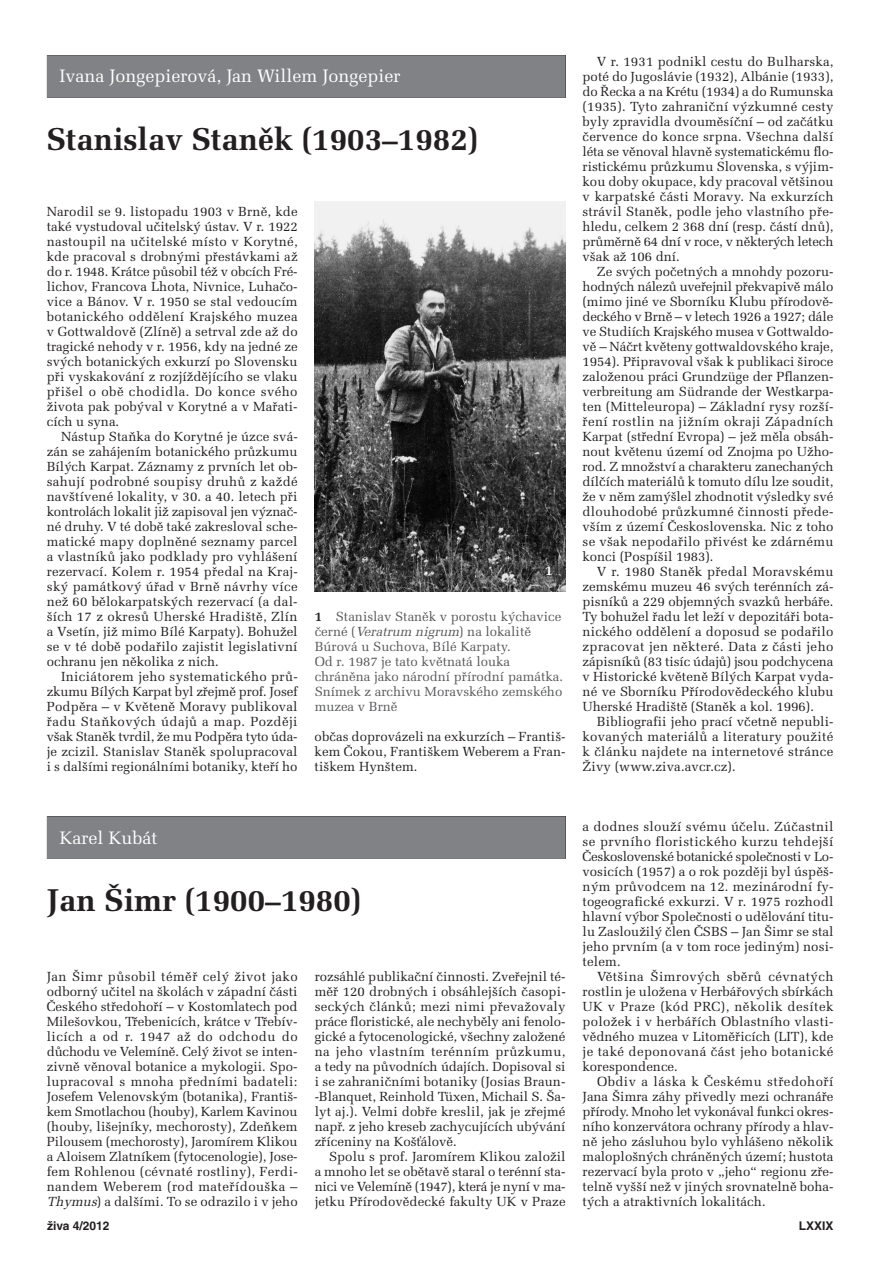
<style>
.page{position:relative;width:893px;height:1263px;background:#fff}
.page>*{position:absolute;margin:0;border:0;box-sizing:border-box;transform-origin:0 0}
.t1{font:700 31.5px "Melior CE";color:#231f20}
.t2{font:18px "Melior CE";color:#fff}
.t3{font:700 13.5px "Melior CE";color:#fff}
.t4{font:13.2px/15px "Melior CE";letter-spacing:.005em;color:#231f20;text-align:justify}
.t5{font:13.2px/15px "Melior CE";color:#57585a}
.t6{font:700 12px "Helvetica CE";color:#231f20}
.s1{font-weight:700;color:#231f20}
.s2{font-style:italic}
</style>
<div class="page">
<div style="left:47px;top:55px;width:519px;height:43px;background:#808285"></div>
<div style="left:47px;top:816px;width:519px;height:43px;background:#808285"></div>
<img style="left:315px;top:201px;width:251px;height:390px">
<h2 class="t2" style="left:60px;top:70px;width:342px">Ivana Jongepierová, Jan Willem Jongepier</h2>
<h1 class="t1" style="left:47px;top:128px;width:433px">Stanislav Staněk (1903–1982)</h1>
<p class="t4" style="left:47px;top:206px;width:252px">Narodil se 9. listopadu 1903 v Brně, kde také vystudoval učitelský ústav. V r. 1922 nastoupil na učitelské místo v Korytné, kde pracoval s drobnými přestávkami až do r. 1948. Krátce působil též v obcích Fré&shy;lichov, Francova Lhota, Nivnice, Luhačo&shy;vice a Bánov. V r. 1950 se stal vedoucím botanického oddělení Krajského muzea v Gottwaldově (Zlíně) a setrval zde až do tragické nehody v r. 1956, kdy na jedné ze svých botanických exkurzí po Slovensku při vyskakování z rozjíždějícího se vlaku přišel o obě chodidla. Do konce svého života pak pobýval v Korytné a v Mařati&shy;cích u syna.</p>
<p class="t4" style="left:47px;top:431px;width:253px;text-indent:14px">Nástup Staňka do Korytné je úzce svá&shy;zán se zahájením botanického průzkumu Bílých Karpat. Záznamy z prvních let ob&shy;sahují podrobné soupisy druhů z každé navštívené lokality, v 30. a 40. letech při kontrolách lokalit již zapisoval jen význač&shy;né druhy. V té době také zakresloval sche&shy;matické mapy doplněné seznamy parcel a vlastníků jako podklady pro vyhlášení rezervací. Kolem r. 1954 předal na Kraj&shy;ský památkový úřad v Brně návrhy více než 60 bělokarpatských rezervací (a dal&shy;ších 17 z okresů Uherské Hradiště, Zlín a Vsetín, již mimo Bílé Karpaty). Bohužel se v té době podařilo zajistit legislativní ochranu jen několika z nich.</p>
<p class="t4" style="left:47px;top:671px;width:253px;text-indent:14px">Iniciátorem jeho systematického prů&shy;zkumu Bílých Karpat byl zřejmě prof. Josef Podpěra – v Květeně Moravy publikoval řadu Staňkových údajů a map. Později však Staněk tvrdil, že mu Podpěra tyto úda&shy;je zcizil. Stanislav Staněk spolupracoval i s dalšími regionálními botaniky, kteří ho</p>
<p class="t3" style="left:545px;top:566px;width:9px">1</p>
<p class="t5" style="left:315px;top:611px;width:250px"><span class="s1">1</span> Stanislav Staněk v porostu kýchavice černé (<span class="s2">Veratrumnigrum</span>) na lokalitě<br>Búrová u Suchova, Bílé Karpaty.<br>Od r. 1987 je tato květnatá louka chráněna jako národní přírodní památka.<br>Snímek z archivu Moravského zemského muzea v Brně</p>
<p class="t4" style="left:315px;top:731px;width:252px">občas doprovázeli na exkurzích – Františ&shy;kem Čokou, Františkem Weberem a Fran&shy;tiškem Hynštem.</p>
<p class="t4" style="left:583px;top:56px;width:253px;text-indent:14px">V r. 1931 podnikl cestu do Bulharska, poté do Jugoslávie (1932), Albánie (1933), do Řecka a na Krétu (1934) a do Rumunska (1935). Tyto zahraniční výzkumné cesty byly zpravidla dvouměsíční – od začátku července do konce srpna. Všechna další léta se věnoval hlavně systematickému flo&shy;ristickému průzkumu Slovenska, s výjim&shy;kou doby okupace, kdy pracoval většinou v karpatské části Moravy. Na exkurzích strávil Staněk, podle jeho vlastního pře&shy;hledu, celkem 2 368 dní (resp. částí dnů), průměrně 64 dní v roce, v některých letech však až 106 dní.</p>
<p class="t4" style="left:583px;top:266px;width:253px;text-indent:14px">Ze svých početných a mnohdy pozoru&shy;hodných nálezů uveřejnil překvapivě málo (mimo jiné ve Sborníku Klubu přírodově&shy;deckého v Brně – v letech 1926 a 1927; dále ve Studiích Krajského musea v Gottwaldo&shy;vě – Náčrt květeny gottwaldovského kraje, 1954). Připravoval však k publikaci široce založenou práci Grundzüge der Pflanzen&shy;verbreitung am Südrande der Westkarpa&shy;ten (Mitteleuropa) – Základní rysy rozší&shy;ření rostlin na jižním okraji Západních Karpat (střední Evropa) – jež měla obsáh&shy;nout květenu území od Znojma po Užho&shy;rod. Z množství a charakteru zanechaných dílčích materiálů k tomuto dílu lze soudit, že v něm zamýšlel zhodnotit výsledky své dlouhodobé průzkumné činnosti přede&shy;vším z území Československa. Nic z toho se však nepodařilo přivést ke zdárnému konci (Pospíšil 1983).</p>
<p class="t4" style="left:583px;top:566px;width:253px;text-indent:14px">V r. 1980 Staněk předal Moravskému zemskému muzeu 46 svých terénních zá&shy;pisníků a 229 objemných svazků herbáře.<br>Ty bohužel řadu let leží v depozitáři bota&shy;nického oddělení a doposud se podařilo zpracovat jen některé. Data z části jeho zápisníků (83 tisíc údajů) jsou podchycena v Historické květeně Bílých Karpat vyda&shy;né ve Sborníku Přírodovědeckého klubu Uherské Hradiště (Staněk a kol. 1996).</p>
<p class="t4" style="left:583px;top:716px;width:253px;text-indent:14px">Bibliografii jeho prací včetně nepubli&shy;kovaných materiálů a literatury použité k článku najdete na internetové stránce Živy (www.ziva.avcr.cz).</p>
<h2 class="t2" style="left:60px;top:831px;width:99px">Karel Kubát</h2>
<h1 class="t1" style="left:47px;top:889px;width:316px">Jan Šimr (1900–1980)</h1>
<p class="t4" style="left:47px;top:971px;width:253px">Jan Šimr působil téměř celý život jako odborný učitel na školách v západní části Českého středohoří – v Kostomlatech pod Milešovkou, Třebenicích, krátce v Třebív&shy;licích a od r. 1947 až do odchodu do důchodu ve Velemíně. Celý život se inten&shy;zivně věnoval botanice a mykologii. Spo&shy;lupracoval s mnoha předními badateli:<br>Josefem Velenovským (botanika), Františ&shy;kem Smotlachou (houby), Karlem Kavinou (houby, lišejníky, mechorosty), Zdeňkem Pilousem (mechorosty), Jaromírem Klikou a Aloisem Zlatníkem (fytocenologie), Jose&shy;fem Rohlenou (cévnaté rostliny), Ferdi&shy;nandem Weberem (rod mateřídouška – <span class="s2">Thymus</span>) a dalšími. To se odrazilo i v jeho</p>
<p class="t4" style="left:315px;top:971px;width:253px">rozsáhlé publikační činnosti. Zveřejnil té&shy;měř 120 drobných i obsáhlejších časopi&shy;seckých článků; mezi nimi převažovaly práce floristické, ale nechyběly ani fenolo&shy;gické a fytocenologické, všechny založené na jeho vlastním terénním průzkumu, a tedy na původních údajích. Dopisoval si i se zahraničními botaniky (Josias Braun--Blanquet, Reinhold Tüxen, Michail S. Ša&shy;lyt aj.). Velmi dobře kreslil, jak je zřejmé např. z jeho kreseb zachycujících ubývání zříceniny na Košťálově.</p>
<p class="t4" style="left:315px;top:1151px;width:252px;text-indent:14px">Spolu s prof. Jaromírem Klikou založil a mnoho let se obětavě staral o terénní sta&shy;nici ve Velemíně (1947), která je nyní v ma&shy;jetku Přírodovědecké fakulty UK v Praze</p>
<p class="t4" style="left:583px;top:821px;width:253px">a dodnes slouží svému účelu. Zúčastnil se prvního floristického kurzu tehdejší Československé botanické společnosti v Lo&shy;vosicích (1957) a o rok později byl úspěš&shy;ným průvodcem na 12. mezinárodní fy&shy;togeografické exkurzi. V r. 1975 rozhodl hlavní výbor Společnosti o udělování titu&shy;lu Zasloužilý člen ČSBS – Jan Šimr se stal jeho prvním (a v tom roce jediným) nosi&shy;telem.</p>
<p class="t4" style="left:583px;top:971px;width:252px;text-indent:14px">Většina Šimrových sběrů cévnatých rostlin je uložena v Herbářových sbírkách UK v Praze (kód PRC), několik desítek položek i v herbářích Oblastního vlasti&shy;vědného muzea v Litoměřicích (LIT), kde je také deponovaná část jeho botanické korespondence.</p>
<p class="t4" style="left:583px;top:1076px;width:252px;text-indent:14px">Obdiv a láska k Českému středohoří Jana Šimra záhy přivedly mezi ochranáře přírody. Mnoho let vykonával funkci okres&shy;ního konzervátora ochrany přírody a hlav&shy;ně jeho zásluhou bylo vyhlášeno několik maloplošných chráněných území; hustota rezervací byla proto v „jeho“ regionu zře&shy;telně vyšší než v jiných srovnatelně boha&shy;tých a atraktivních lokalitách.</p>
<p class="t6" style="left:47px;top:1221px;width:64px">živa 4/2012</p>
<p class="t6" style="left:799px;top:1221px;width:36px">LXXIX</p>
</div>
